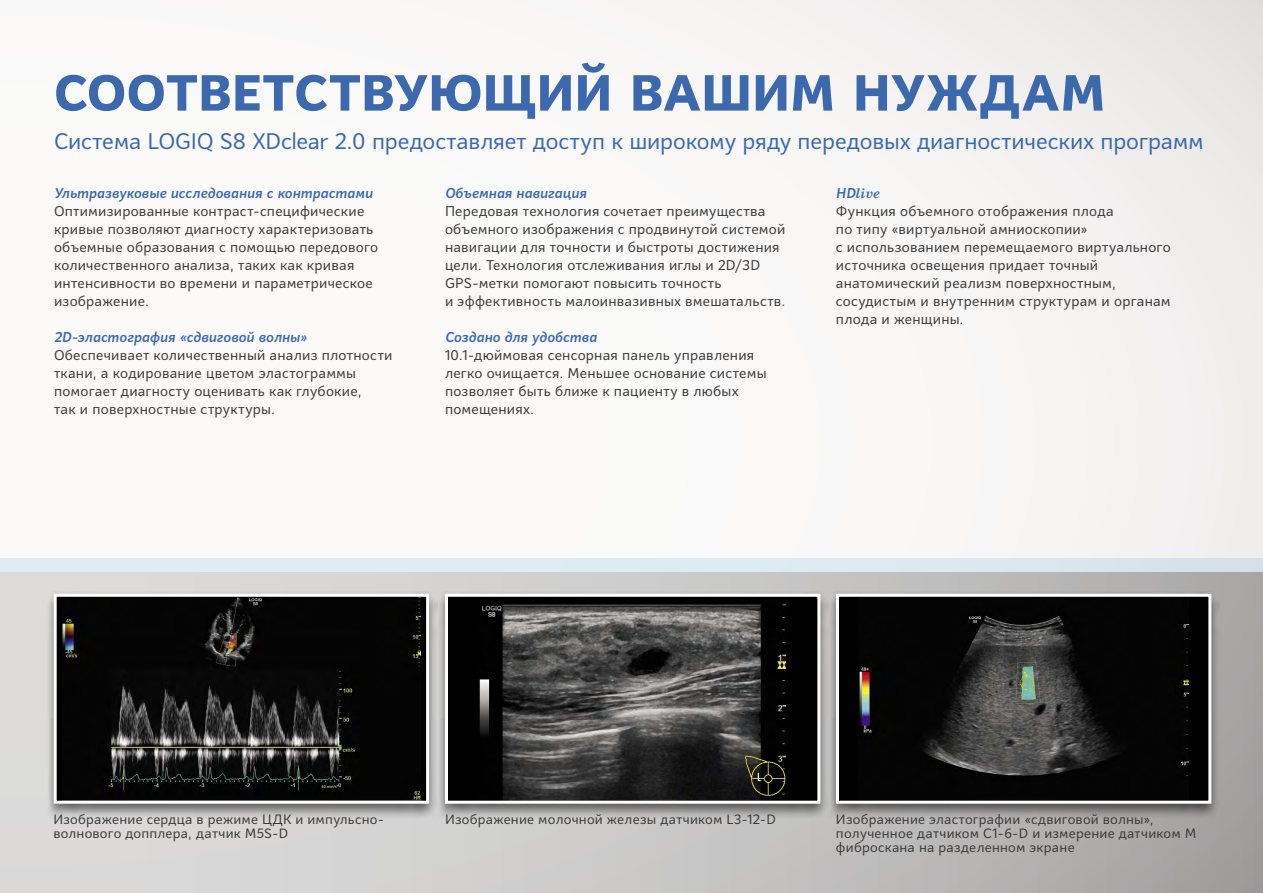
<style>
.page{position:relative;width:1263px;height:893px;background:#faf9f8}
.page>*{position:absolute;margin:0;border:0;box-sizing:border-box;transform-origin:0 0}
.t1{font:800 50.7px "Mediator";letter-spacing:.01em;color:#3c68ae}
.t2{font:22.5px "Mediator";letter-spacing:-.005em;color:#3c68ae}
.t3{font:italic 700 14.25px "Mediator";letter-spacing:.01em;color:#3c68ae}
.t4{font:italic 700 14.25px "School Book C";color:#3c68ae}
.t5{font:14.1px/18px "Mediator";letter-spacing:.015em;color:#393939}
.t6{font:13.5px/14.2px "Mediator";letter-spacing:.015em;color:#393939}
.s1{font-family:"Mediator"}
</style>
<div class="page">
<div style="left:0;top:572px;width:1263px;height:321px;background:linear-gradient(to right,#e4e4e3,#aaa8a8)"></div>
<div style="left:45px;top:591px;width:393px;height:228px;background:#000;opacity:.5"></div>
<div style="left:55px;top:595px;width:373px;height:207px;background:#000"></div>
<img style="left:63px;top:598px;width:357px;height:202px">
<div style="left:54px;top:594px;width:375px;height:210px;border:3px solid #fff"></div>
<div style="left:827px;top:591px;width:393px;height:228px;background:#000;opacity:.5"></div>
<div style="left:837px;top:595px;width:373px;height:207px;background:#000"></div>
<img style="left:858px;top:616px;width:331px;height:161px">
<div style="left:836px;top:594px;width:375px;height:210px;border:3px solid #fff"></div>
<div style="left:436px;top:591px;width:393px;height:228px;background:#000;opacity:.5"></div>
<div style="left:446px;top:595px;width:373px;height:207px;background:#000"></div>
<img style="left:480px;top:603px;width:305px;height:197px">
<div style="left:445px;top:594px;width:375px;height:210px;border:3px solid #fff"></div>
<div style="left:0;top:558px;width:1263px;height:13px;background:#ddecf3"></div>
<h1 class="t1" style="left:54px;top:60px;width:1053px">СООТВЕТСТВУЮЩИЙ ВАШИМ НУЖДАМ</h1>
<h2 class="t2" style="left:54px;top:127px;width:1151px">Система LOGIQ S8 XDclear 2.0 предоставляет доступ к широкому ряду передовых диагностических программ</h2>
<p class="t3" style="left:54px;top:184px;width:320px">Ультразвуковые исследования с контрастами</p>
<p class="t5" style="left:54px;top:202px;width:326px">Оптимизированные контраст-специфические кривые позволяют диагносту характеризовать объемные образования с помощью передового количественного анализа, таких как кривая интенсивности во времени и параметрическое изображение.</p>
<p class="t3" style="left:54px;top:328px;width:255px">2D-эластография «сдвиговой волны»</p>
<p class="t5" style="left:54px;top:346px;width:340px">Обеспечивает количественный анализ плотности ткани, а кодирование цветом эластограммы помогает диагносту оценивать как глубокие,<br>так и поверхностные структуры.</p>
<p class="t3" style="left:445px;top:184px;width:143px">Объемная навигация</p>
<p class="t5" style="left:445px;top:202px;width:342px">Передовая технология сочетает преимущества объемного изображения с продвинутой системой навигации для точности и быстроты достижения цели. Технология отслеживания иглы и 2D/3D GPS-метки помогают повысить точность<br>и эффективность малоинвазивных вмешатальств.</p>
<p class="t3" style="left:445px;top:328px;width:153px">Создано для удобства</p>
<p class="t5" style="left:445px;top:346px;width:323px">10.1-дюймовая сенсорная панель управления легко очищается. Меньшее основание системы позволяет быть ближе к пациенту в любых помещениях.</p>
<p class="t4" style="left:836px;top:185px;width:46px"><span class="s1">HD</span>live</p>
<p class="t5" style="left:836px;top:202px;width:336px">Функция объемного отображения плода<br>по типу «виртуальной амниоскопии»<br>с использованием перемещаемого виртуального источника освещения придает точный анатомический реализм поверхностным, сосудистым и внутренним структурам и органам плода и женщины.</p>
<p class="t6" style="left:53px;top:812px;width:332px">Изображение сердца в режиме ЦДК и импульсно&shy;волнового допплера, датчик M5S-D</p>
<p class="t6" style="left:836px;top:812px;width:362px">Изображение эластографии «сдвиговой волны», полученное датчиком C1-6-D и измерение датчиком М фиброскана на разделенном экране</p>
<p class="t6" style="left:445px;top:812px;width:332px">Изображение молочной железы датчиком L3-12-D</p>
</div>
